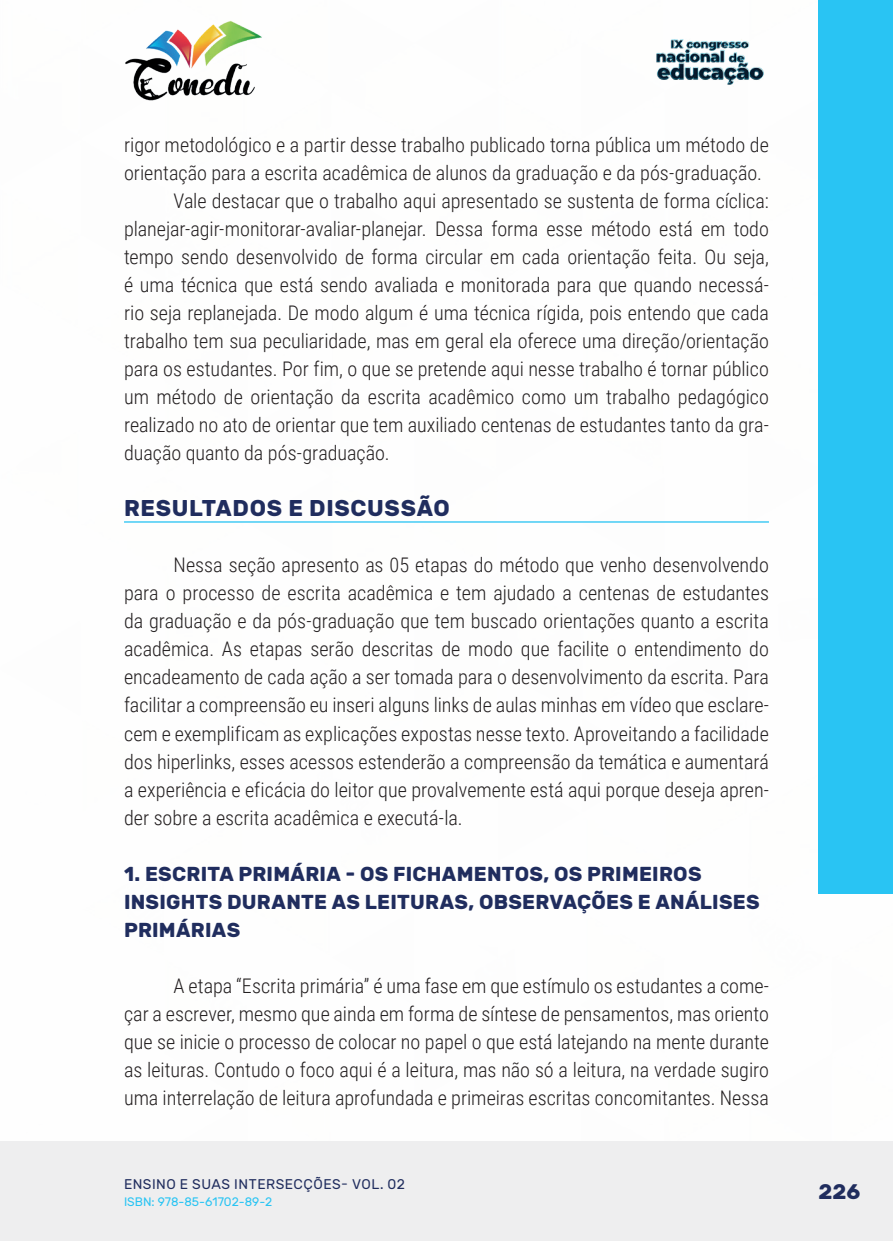
<style>
.page{position:relative;width:893px;height:1241px;background:#fff}
.page>*{position:absolute;margin:0;border:0;box-sizing:border-box;transform-origin:0 0}
._10_SUBTITULO{font:700 22.75px "Rubik";letter-spacing:.03em;color:#202d5e}
.t1{font:700 21px "Rubik";color:#202d5e}
._9_CORPO{font:300 20.12px/28px "Roboto Condensed";color:#231f20;text-align:justify}
._11_SUBTITULO_2{font:700 20.12px/28px "Rubik";letter-spacing:.015em;color:#202d5e}
.t2{font:14px "Rubik";letter-spacing:.035em;color:#202d5e}
.t3{font:12.25px "Rubik";color:#29c4f3}
</style>
<div class="page">
<div style="left:0;top:1141px;width:893px;height:99px;background:#eeeeef"></div>
<img style="left:125px;top:20px;width:137px;height:81px">
<img style="left:656px;top:39px;width:108px;height:46px">
<div style="left:819px;top:0;width:74px;height:893px;background:#29c4f3"></div>
<hr style="left:124px;top:521px;width:645px;height:1px;background:#29c4f3">
<p class="_9_CORPO" style="left:124px;top:130px;width:646px">rigor metodológico e a partir desse trabalho publicado torna pública um método de orientação para a escrita acadêmica de alunos da graduação e da pós-graduação.</p>
<p class="_9_CORPO" style="left:124px;top:186px;width:646px;text-indent:50px">Vale destacar que o trabalho aqui apresentado se sustenta de forma cíclica: planejar-agir-monitorar-avaliar-planejar. Dessa forma esse método está em todo tempo sendo desenvolvido de forma circular em cada orientação feita. Ou seja, é uma técnica que está sendo avaliada e monitorada para que quando necessá&shy;rio seja replanejada. De modo algum é uma técnica rígida, pois entendo que cada trabalho tem sua peculiaridade, mas em geral ela oferece uma direção/orientação para os estudantes. Por fim, o que se pretende aqui nesse trabalho é tornar público um método de orientação da escrita acadêmico como um trabalho pedagógico realizado no ato de orientar que tem auxiliado centenas de estudantes tanto da gra&shy;duação quanto da pós-graduação.</p>
<p class="_10_SUBTITULO" style="left:124px;top:495px;width:327px">RESULTADOS E DISCUSSÃO</p>
<p class="_9_CORPO" style="left:124px;top:550px;width:646px;text-indent:50px">Nessa seção apresento as 05 etapas do método que venho desenvolvendo para o processo de escrita acadêmica e tem ajudado a centenas de estudantes da graduação e da pós-graduação que tem buscado orientações quanto a escrita acadêmica. As etapas serão descritas de modo que facilite o entendimento do encadeamento de cada ação a ser tomada para o desenvolvimento da escrita. Para facilitar a compreensão eu inseri alguns links de aulas minhas em vídeo que esclare&shy;cem e exemplificam as explicações expostas nesse texto. Aproveitando a facilidade dos hiperlinks, esses acessos estenderão a compreensão da temática e aumentará a experiência e eficácia do leitor que provalvemente está aqui porque deseja apren&shy;der sobre a escrita acadêmica e executá-la.</p>
<p class="_11_SUBTITULO_2" style="left:124px;top:860px;width:637px">1. ESCRITA PRIMÁRIA - OS FICHAMENTOS, OS PRIMEIROS<br>INSIGHTS DURANTE AS LEITURAS, OBSERVAÇÕES E ANÁLISES<br>PRIMÁRIAS</p>
<p class="_9_CORPO" style="left:124px;top:970px;width:646px;text-indent:50px">A etapa “Escrita primária” é uma fase em que estímulo os estudantes a come&shy;çar a escrever, mesmo que ainda em forma de síntese de pensamentos, mas oriento que se inicie o processo de colocar no papel o que está latejando na mente durante as leituras. Contudo o foco aqui é a leitura, mas não só a leitura, na verdade sugiro uma interrelação de leitura aprofundada e primeiras escritas concomitantes. Nessa</p>
<p class="t2" style="left:124px;top:1175px;width:282px">ENSINO E SUAS INTERSECÇÕES- VOL. 02</p>
<p class="t3" style="left:124px;top:1194px;width:150px">ISBN: 978-85-61702-89-2</p>
<p class="t1" style="left:819px;top:1179px;width:43px">226</p>
</div>
